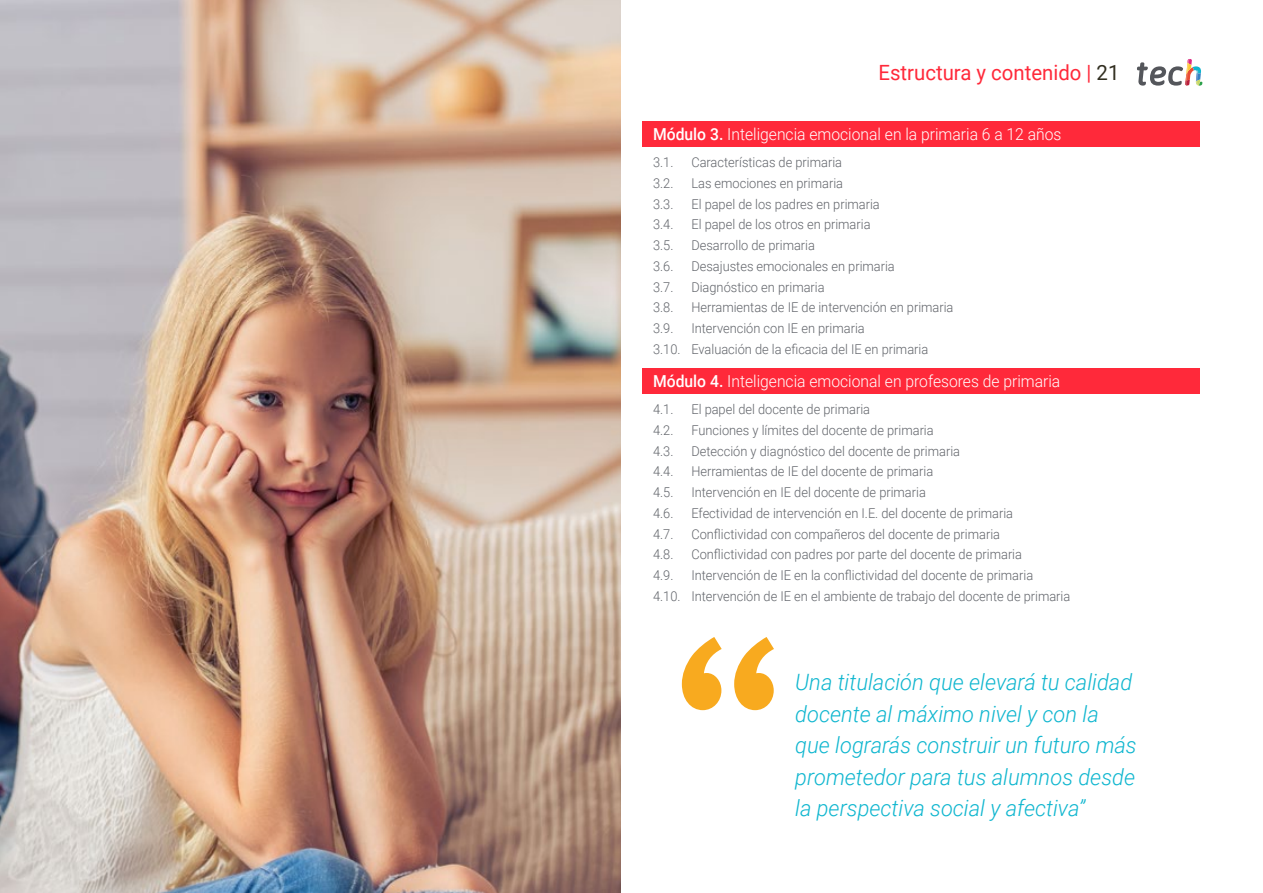
<style>
.page{position:relative;width:1263px;height:893px;background:#fff}
.page>*{position:absolute;margin:0;border:0;box-sizing:border-box;transform-origin:0 0}
.t1{font:italic 300 22.5px/31.5px "Roboto";color:#0fb6cf}
.t2{font:21px "Roboto";color:#ff293a}
.t3{font:300 16.5px "Roboto";color:#fff;scale:.95 1}
.t4{font:300 13.5px/20.7px "Roboto";color:#61646a;scale:.95 1}
.s1{color:#312e20}
.s2{font-weight:500}
</style>
<div class="page">
<img style="left:0;top:0;width:621px;height:893px">
<svg style="left:1137px;top:59px;width:65px;height:27px"></svg>
<div style="left:642px;top:121px;width:557px;height:25px;background:#ff293a"></div>
<div style="left:642px;top:368px;width:557px;height:25px;background:#ff293a"></div>
<svg style="left:682px;top:637px;width:92px;height:73px"></svg>
<h2 class="t2" style="left:878px;top:57px;width:242px">Estructura y contenido | <span class="s1">21</span></h2>
<p class="t3" style="left:653px;top:123px;width:431px"><span class="s2">Módulo 3.</span> Inteligencia emocional en la primaria 6 a 12 años</p>
<p class="t4" style="left:653px;top:151px;width:23px">3.1.</p>
<p class="t4" style="left:691px;top:151px;width:160px">Características de primaria</p>
<p class="t4" style="left:653px;top:172px;width:23px">3.2.</p>
<p class="t4" style="left:691px;top:172px;width:161px">Las emociones en primaria</p>
<p class="t4" style="left:653px;top:193px;width:23px">3.3.</p>
<p class="t4" style="left:691px;top:193px;width:200px">El papel de los padres en primaria</p>
<p class="t4" style="left:653px;top:214px;width:23px">3.4.</p>
<p class="t4" style="left:691px;top:214px;width:190px">El papel de los otros en primaria</p>
<p class="t4" style="left:653px;top:234px;width:23px">3.5.</p>
<p class="t4" style="left:691px;top:234px;width:132px">Desarrollo de primaria</p>
<p class="t4" style="left:653px;top:255px;width:23px">3.6.</p>
<p class="t4" style="left:691px;top:255px;width:216px">Desajustes emocionales en primaria</p>
<p class="t4" style="left:653px;top:276px;width:23px">3.7.</p>
<p class="t4" style="left:691px;top:276px;width:142px">Diagnóstico en primaria</p>
<p class="t4" style="left:653px;top:297px;width:23px">3.8.</p>
<p class="t4" style="left:691px;top:297px;width:277px">Herramientas de IE de intervención en primaria</p>
<p class="t4" style="left:653px;top:317px;width:23px">3.9.</p>
<p class="t4" style="left:653px;top:317px;width:291px;text-indent:38px">Intervención con IE en primaria<br>3.10. Evaluación de la eficacia del IE en primaria</p>
<p class="t3" style="left:653px;top:370px;width:430px"><span class="s2">Módulo 4.</span> Inteligencia emocional en profesores de primaria</p>
<p class="t4" style="left:653px;top:398px;width:23px">4.1.</p>
<p class="t4" style="left:691px;top:398px;width:190px">El papel del docente de primaria</p>
<p class="t4" style="left:653px;top:419px;width:23px">4.2.</p>
<p class="t4" style="left:691px;top:419px;width:257px">Funciones y límites del docente de primaria</p>
<p class="t4" style="left:653px;top:440px;width:23px">4.3.</p>
<p class="t4" style="left:691px;top:440px;width:284px">Detección y diagnóstico del docente de primaria</p>
<p class="t4" style="left:653px;top:461px;width:23px">4.4.</p>
<p class="t4" style="left:691px;top:461px;width:256px">Herramientas de IE del docente de primaria</p>
<p class="t4" style="left:653px;top:481px;width:23px">4.5.</p>
<p class="t4" style="left:691px;top:481px;width:248px">Intervención en IE del docente de primaria</p>
<p class="t4" style="left:653px;top:502px;width:23px">4.6.</p>
<p class="t4" style="left:691px;top:502px;width:340px">Efectividad de intervención en I.E. del docente de primaria</p>
<p class="t4" style="left:653px;top:523px;width:23px">4.7.</p>
<p class="t4" style="left:691px;top:523px;width:326px">Conflictividad con compañeros del docente de primaria</p>
<p class="t4" style="left:653px;top:544px;width:23px">4.8.</p>
<p class="t4" style="left:691px;top:544px;width:350px">Conflictividad con padres por parte del docente de primaria</p>
<p class="t4" style="left:653px;top:564px;width:23px">4.9.</p>
<p class="t4" style="left:653px;top:564px;width:441px;text-align:center">Intervención de IE en la conflictividad del docente de primaria<br>4.10. Intervención de IE en el ambiente de trabajo del docente de primaria</p>
<h1 class="t1" style="left:795px;top:666px;width:343px">Una titulación que elevará tu calidad docente al máximo nivel y con la que lograrás construir un futuro más prometedor para tus alumnos desde la perspectiva social y afectiva”</h1>
</div>
